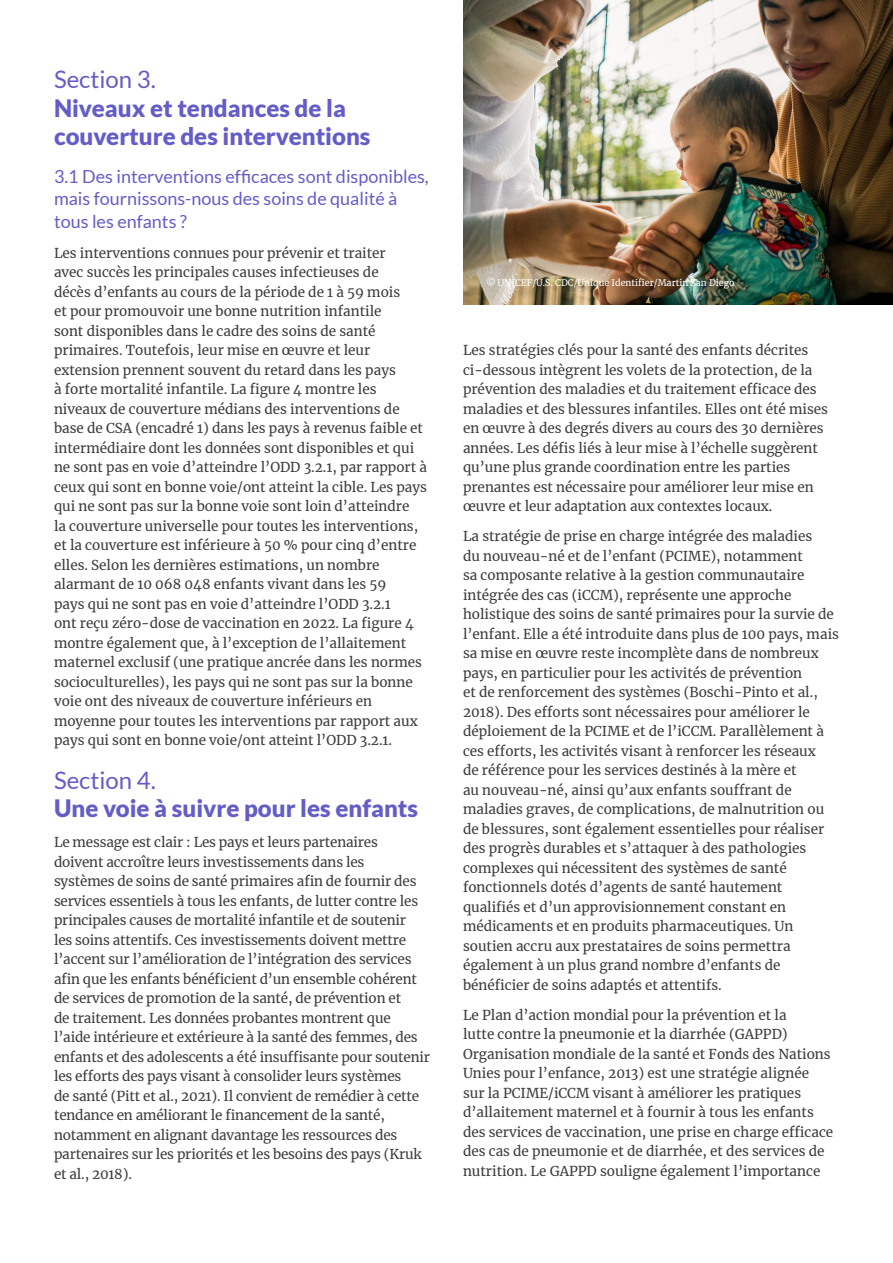
<style>
.page{position:relative;width:893px;height:1263px;background:#fff}
.page>*{position:absolute;margin:0;border:0;box-sizing:border-box;transform-origin:0 0}
.Text{font:900 24px/28.5px "Lato";color:#645dc7}
.Sub-Title{font:18px/22.5px "Lato";color:#645dc7}
.Text-2{font:13.5px/19.5px "Merriweather";color:#3d3d3d}
.Photo{font:9px "Merriweather";color:#fff}
.s1{font-weight:400}
</style>
<div class="page">
<img style="left:463px;top:0;width:430px;height:305px">
<p class="Text" style="left:54px;top:65px;width:318px"><span class="s1">Section 3.<br></span>Niveaux et tendances de la couverture des interventions</p>
<p class="Sub-Title" style="left:54px;top:165px;width:376px">3.1 Des interventions efficaces sont disponibles, mais fournissons-nous des soins de qualité à tous les enfants ?</p>
<p class="Text-2" style="left:54px;top:243px;width:375px">Les interventions connues pour prévenir et traiter<br>avec succès les principales causes infectieuses de<br>décès d’enfants au cours de la période de 1 à 59 mois<br>et pour promouvoir une bonne nutrition infantile<br>sont disponibles dans le cadre des soins de santé primaires. Toutefois, leur mise en œuvre et leur extension prennent souvent du retard dans les pays<br>à forte mortalité infantile. La figure 4 montre les niveaux de couverture médians des interventions de base de CSA (encadré 1) dans les pays à revenus faible et intermédiaire dont les données sont disponibles et qui ne sont pas en voie d’atteindre l’ODD 3.2.1, par rapport à ceux qui sont en bonne voie/ont atteint la cible. Les pays qui ne sont pas sur la bonne voie sont loin d’atteindre<br>la couverture universelle pour toutes les interventions, et la couverture est inférieure à 50 % pour cinq d’entre elles. Selon les dernières estimations, un nombre alarmant de 10 068 048 enfants vivant dans les 59<br>pays qui ne sont pas en voie d’atteindre l’ODD 3.2.1<br>ont reçu zéro-dose de vaccination en 2022. La figure 4 montre également que, à l’exception de l’allaitement maternel exclusif (une pratique ancrée dans les normes socioculturelles), les pays qui ne sont pas sur la bonne voie ont des niveaux de couverture inférieurs en moyenne pour toutes les interventions par rapport aux pays qui sont en bonne voie/ont atteint l’ODD 3.2.1.</p>
<p class="Text" style="left:54px;top:765px;width:366px"><span class="s1">Section 4.<br></span>Une voie à suivre pour les enfants</p>
<p class="Text-2" style="left:54px;top:832px;width:377px">Le message est clair : Les pays et leurs partenaires doivent accroître leurs investissements dans les<br>systèmes de soins de santé primaires afin de fournir des services essentiels à tous les enfants, de lutter contre les principales causes de mortalité infantile et de soutenir<br>les soins attentifs. Ces investissements doivent mettre l’accent sur l’amélioration de l’intégration des services afin que les enfants bénéficient d’un ensemble cohérent de services de promotion de la santé, de prévention et<br>de traitement. Les données probantes montrent que l’aide intérieure et extérieure à la santé des femmes, des enfants et des adolescents a été insuffisante pour soutenir les efforts des pays visant à consolider leurs systèmes<br>de santé (Pitt et al., 2021). Il convient de remédier à cette tendance en améliorant le financement de la santé, notamment en alignant davantage les ressources des partenaires sur les priorités et les besoins des pays (Kruk et al., 2018).</p>
<p class="Photo" style="left:486px;top:276px;width:250px">© UNICEF/U.S. CDC/Unique Identifier/Martin San Diego</p>
<p class="Text-2" style="left:463px;top:340px;width:366px">Les stratégies clés pour la santé des enfants décrites ci-dessous intègrent les volets de la protection, de la prévention des maladies et du traitement efficace des maladies et des blessures infantiles. Elles ont été mises en œuvre à des degrés divers au cours des 30 dernières années. Les défis liés à leur mise à l’échelle suggèrent qu’une plus grande coordination entre les parties prenantes est nécessaire pour améliorer leur mise en œuvre et leur adaptation aux contextes locaux.</p>
<p class="Text-2" style="left:463px;top:526px;width:377px">La stratégie de prise en charge intégrée des maladies<br>du nouveau-né et de l’enfant (PCIME), notamment<br>sa composante relative à la gestion communautaire intégrée des cas (iCCM), représente une approche holistique des soins de santé primaires pour la survie de l’enfant. Elle a été introduite dans plus de 100 pays, mais sa mise en œuvre reste incomplète dans de nombreux pays, en particulier pour les activités de prévention<br>et de renforcement des systèmes (Boschi-Pinto et al., 2018). Des efforts sont nécessaires pour améliorer le déploiement de la PCIME et de l’iCCM. Parallèlement à ces efforts, les activités visant à renforcer les réseaux<br>de référence pour les services destinés à la mère et<br>au nouveau-né, ainsi qu’aux enfants souffrant de maladies graves, de complications, de malnutrition ou de blessures, sont également essentielles pour réaliser des progrès durables et s’attaquer à des pathologies complexes qui nécessitent des systèmes de santé fonctionnels dotés d’agents de santé hautement qualifiés et d’un approvisionnement constant en médicaments et en produits pharmaceutiques. Un soutien accru aux prestataires de soins permettra également à un plus grand nombre d’enfants de bénéficier de soins adaptés et attentifs.</p>
<p class="Text-2" style="left:463px;top:1005px;width:372px">Le Plan d’action mondial pour la prévention et la<br>lutte contre la pneumonie et la diarrhée (GAPPD)<br>Organisation mondiale de la santé et Fonds des Nations Unies pour l’enfance, 2013) est une stratégie alignée sur la PCIME/iCCM visant à améliorer les pratiques d’allaitement maternel et à fournir à tous les enfants des services de vaccination, une prise en charge efficace des cas de pneumonie et de diarrhée, et des services de nutrition. Le GAPPD souligne également l’importance</p>
</div>
